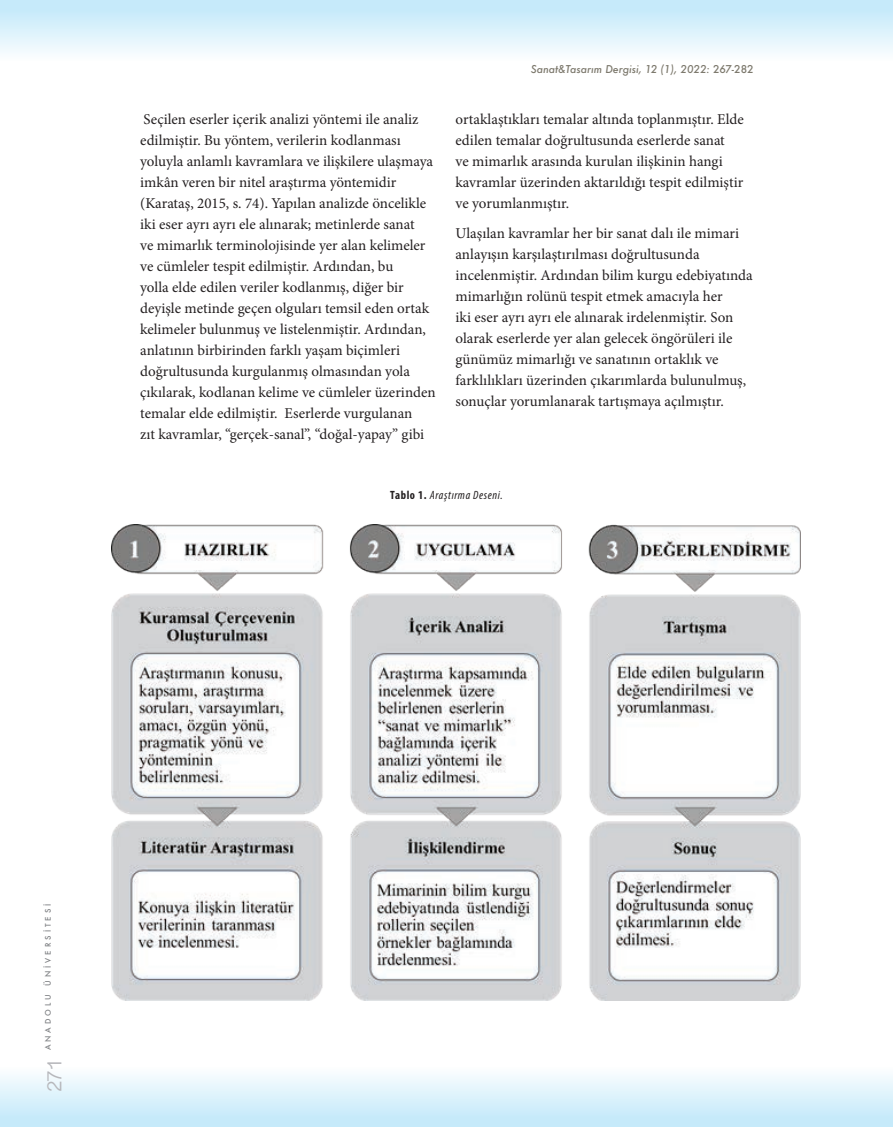
<style>
.page{position:relative;width:893px;height:1127px;background:#fff}
.page>*{position:absolute;margin:0;border:0;box-sizing:border-box;transform-origin:0 0}
.t1{font:18px "Oriya Sangam MN";color:#b6b7bb}
.t2{font:15px/21px "Minion Pro";color:#231f20}
.t3{font:italic condensed 12px "Myriad Pro";letter-spacing:.05em;color:#231f20}
.t4{font:italic 500 10.5px "Futura";color:#7d796d}
.t5{font:500 7.5px "Futura";letter-spacing:.4em;color:#808285}
.s1{font-style:normal}
.s2{font-weight:700;font-style:normal}
</style>
<div class="page">
<div style="left:0;top:1045px;width:893px;height:82px;background:linear-gradient(to bottom,#fff,#c3e9fa)"></div>
<div style="left:0;top:0;width:893px;height:81px;background:linear-gradient(to bottom,#c0e8f9,#fff)"></div>
<img style="left:111px;top:525px;width:690px;height:476px">
<p class="t4" style="left:531px;top:62px;width:224px">Sanat&amp;Tasarım Dergisi, 12 (1), 2022: <span class="s1">267-282</span></p>
<p class="t2" style="left:140px;top:109px;width:297px">Seçilen eserler içerik analizi yöntemi ile analiz edilmiştir. Bu yöntem, verilerin kodlanması yoluyla anlamlı kavramlara ve ilişkilere ulaşmaya imkân veren bir nitel araştırma yöntemidir (Karataş, 2015, s. 74). Yapılan analizde öncelikle iki eser ayrı ayrı ele alınarak; metinlerde sanat<br>ve mimarlık terminolojisinde yer alan kelimeler ve cümleler tespit edilmiştir. Ardından, bu<br>yolla elde edilen veriler kodlanmış, diğer bir deyişle metinde geçen olguları temsil eden ortak kelimeler bulunmuş ve listelenmiştir. Ardından, anlatının birbirinden farklı yaşam biçimleri doğrultusunda kurgulanmış olmasından yola çıkılarak, kodlanan kelime ve cümleler üzerinden temalar elde edilmiştir. Eserlerde vurgulanan<br>zıt kavramlar, “gerçek-sanal”, “doğal-yapay” gibi</p>
<p class="t2" style="left:455px;top:109px;width:290px">ortaklaştıkları temalar altında toplanmıştır. Elde edilen temalar doğrultusunda eserlerde sanat<br>ve mimarlık arasında kurulan ilişkinin hangi kavramlar üzerinden aktarıldığı tespit edilmiştir ve yorumlanmıştır.</p>
<p class="t2" style="left:455px;top:223px;width:299px">Ulaşılan kavramlar her bir sanat dalı ile mimari anlayışın karşılaştırılması doğrultusunda incelenmiştir. Ardından bilim kurgu edebiyatında mimarlığın rolünü tespit etmek amacıyla her<br>iki eser ayrı ayrı ele alınarak irdelenmiştir. Son olarak eserlerde yer alan gelecek öngörüleri ile günümüz mimarlığı ve sanatının ortaklık ve farklılıkları üzerinden çıkarımlarda bulunulmuş, sonuçlar yorumlanarak tartışmaya açılmıştır.</p>
<p class="t3" style="left:390px;top:488px;width:114px"><span class="s2">Tablo 1.</span> Araştırma Deseni.</p>
<p class="t5" style="left:43px;top:1050px;width:148px;rotate:-90deg">ANADOLU ÜNİVERSİTESİ</p>
<p class="t1" style="left:42px;top:1092px;width:35px;rotate:-90deg">271</p>
</div>
